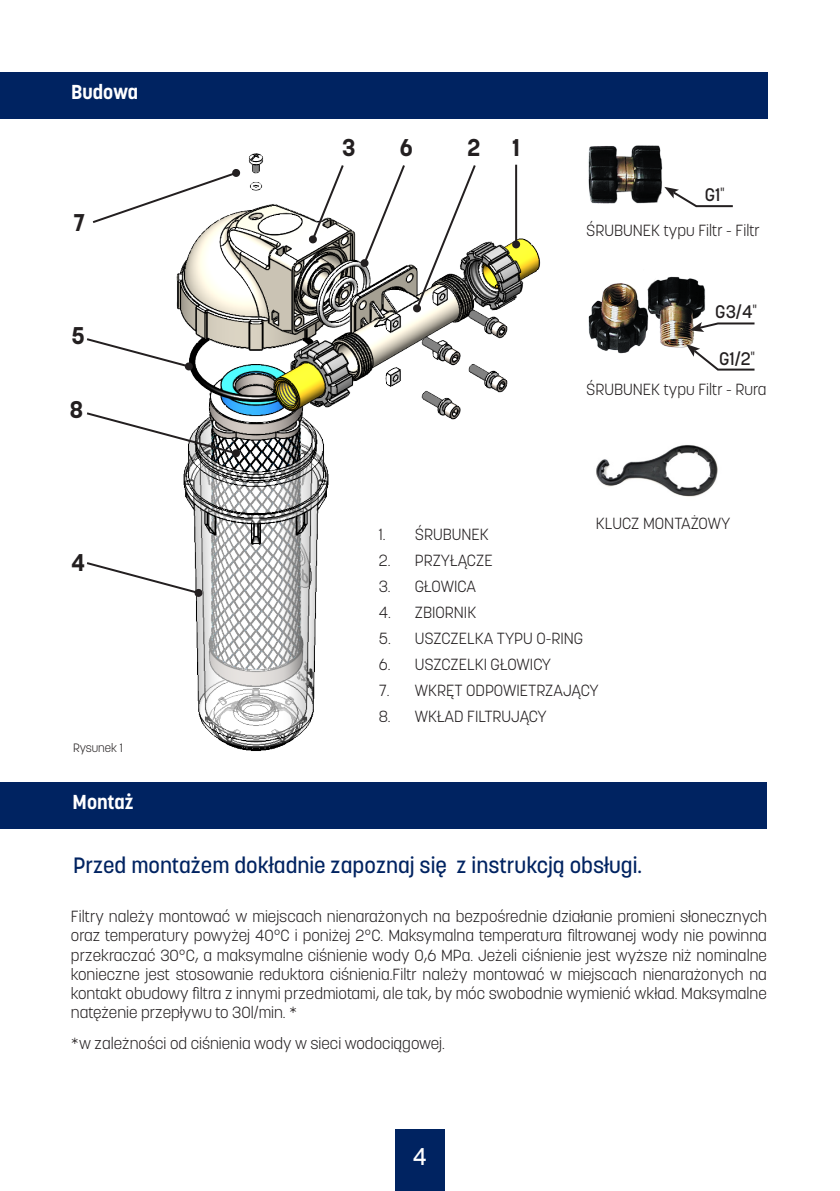
<style>
.page{position:relative;width:840px;height:1191px;background:#fff}
.page>*{position:absolute;margin:0;border:0;box-sizing:border-box;transform-origin:0 0}
.t1{font:700 24px "Korolev";color:#231f20}
.t2{font:500 24px "Korolev";color:#fff}
.t3{font:500 22px "Korolev";color:#002361}
.t4{font:700 20px "Korolev";color:#fff}
.t5{font:500 18px "Korolev";color:#231f20}
.t6{font:300 16px/19.2px "Korolev";color:#231f20;text-align:justify}
.t7{font:300 12px "Korolev";color:#231f20}
</style>
<div class="page">
<div style="left:395px;top:1129px;width:49px;height:62px;background:#002361"></div>
<img style="left:620px;top:276px;width:85px;height:78px">
<div style="left:0;top:72px;width:767px;height:47px;background:#002361"></div>
<div style="left:0;top:782px;width:766px;height:46px;background:#002361"></div>
<img style="left:620px;top:445px;width:98px;height:52px">
<svg style="left:685px;top:344px;width:70px;height:27px"></svg>
<svg style="left:689px;top:321px;width:66px;height:11px"></svg>
<svg style="left:664px;top:187px;width:69px;height:21px"></svg>
<img style="left:620px;top:145px;width:43px;height:59px">
<img style="left:176px;top:146px;width:444px;height:605px">
<svg style="left:92px;top:168px;width:148px;height:57px"></svg>
<hr style="left:515px;top:165px;width:2px;height:79px;background:#231f20">
<div style="left:512px;top:240px;width:8px;height:8px;background:#231f20;border-radius:50%"></div>
<svg style="left:412px;top:163px;width:65px;height:150px"></svg>
<svg style="left:360px;top:163px;width:46px;height:105px"></svg>
<svg style="left:308px;top:163px;width:37px;height:81px"></svg>
<svg style="left:87px;top:337px;width:104px;height:32px"></svg>
<svg style="left:184px;top:362px;width:9px;height:9px"></svg>
<svg style="left:86px;top:411px;width:152px;height:45px"></svg>
<div style="left:231px;top:449px;width:9px;height:9px;background:#231f20;border-radius:3px"></div>
<svg style="left:86px;top:560px;width:115px;height:35px"></svg>
<svg style="left:194px;top:588px;width:9px;height:9px"></svg>
<p class="t4" style="left:71px;top:79px;width:69px">Budowa</p>
<p class="t1" style="left:73px;top:208px;width:13px">7</p>
<p class="t1" style="left:71px;top:320px;width:15px">5</p>
<p class="t1" style="left:70px;top:394px;width:15px">8</p>
<p class="t1" style="left:71px;top:547px;width:15px">4</p>
<p class="t7" style="left:73px;top:739px;width:51px">Rysunek 1</p>
<p class="t4" style="left:72px;top:789px;width:62px">Montaż</p>
<p class="t1" style="left:342px;top:133px;width:15px">3</p>
<p class="t1" style="left:399px;top:133px;width:15px">6</p>
<p class="t1" style="left:512px;top:133px;width:9px">1</p>
<p class="t1" style="left:467px;top:133px;width:15px">2</p>
<p class="t5" style="left:704px;top:183px;width:21px">G1<sup>''</sup></p>
<p class="t6" style="left:585px;top:220px;width:175px">ŚRUBUNEK typu Filtr - Filtr</p>
<p class="t5" style="left:714px;top:300px;width:43px">G3/4<sup>''</sup></p>
<p class="t5" style="left:718px;top:347px;width:37px">G1/2<sup>''</sup></p>
<p class="t6" style="left:585px;top:380px;width:182px">ŚRUBUNEK typu Filtr - Rura</p>
<p class="t6" style="left:595px;top:514px;width:136px">KLUCZ MONTAŻOWY</p>
<p class="t6" style="left:378px;top:524px;width:112px">1. ŚRUBUNEK</p>
<p class="t6" style="left:378px;top:550px;width:115px">2. PRZYŁĄCZE</p>
<p class="t6" style="left:378px;top:576px;width:99px">3. GŁOWICA</p>
<p class="t6" style="left:378px;top:602px;width:99px">4. ZBIORNIK</p>
<p class="t6" style="left:378px;top:628px;width:206px">5. USZCZELKA TYPU O-RING</p>
<p class="t6" style="left:378px;top:654px;width:174px">6. USZCZELKI GŁOWICY</p>
<p class="t6" style="left:378px;top:680px;width:221px">7. WKRĘT ODPOWIETRZAJĄCY</p>
<p class="t6" style="left:378px;top:706px;width:169px">8. WKŁAD FILTRUJĄCY</p>
<p class="t3" style="left:73px;top:851px;width:570px">Przed montażem dokładnie zapoznaj się z instrukcją obsługi.</p>
<p class="t6" style="left:71px;top:907px;width:697px">Filtry należy montować w miejscach nienarażonych na bezpośrednie działanie promieni słonecznych oraz temperatury powyżej 40°C i poniżej 2°C. Maksymalna temperatura filtrowanej wody nie powinna przekraczać 30°C, a maksymalne ciśnienie wody 0,6 MPa. Jeżeli ciśnienie jest wyższe niż nominalne konieczne jest stosowanie reduktora ciśnienia.Filtr należy montować w miejscach nienarażonych na kontakt obudowy filtra z innymi przedmiotami, ale tak, by móc swobodnie wymienić wkład. Maksymalne natężenie przepływu to 30l/min. *</p>
<p class="t6" style="left:71px;top:1033px;width:375px">*w zależności od ciśnienia wody w sieci wodociągowej.</p>
<h1 class="t2" style="left:412px;top:1141px;width:16px">4</h1>
</div>
